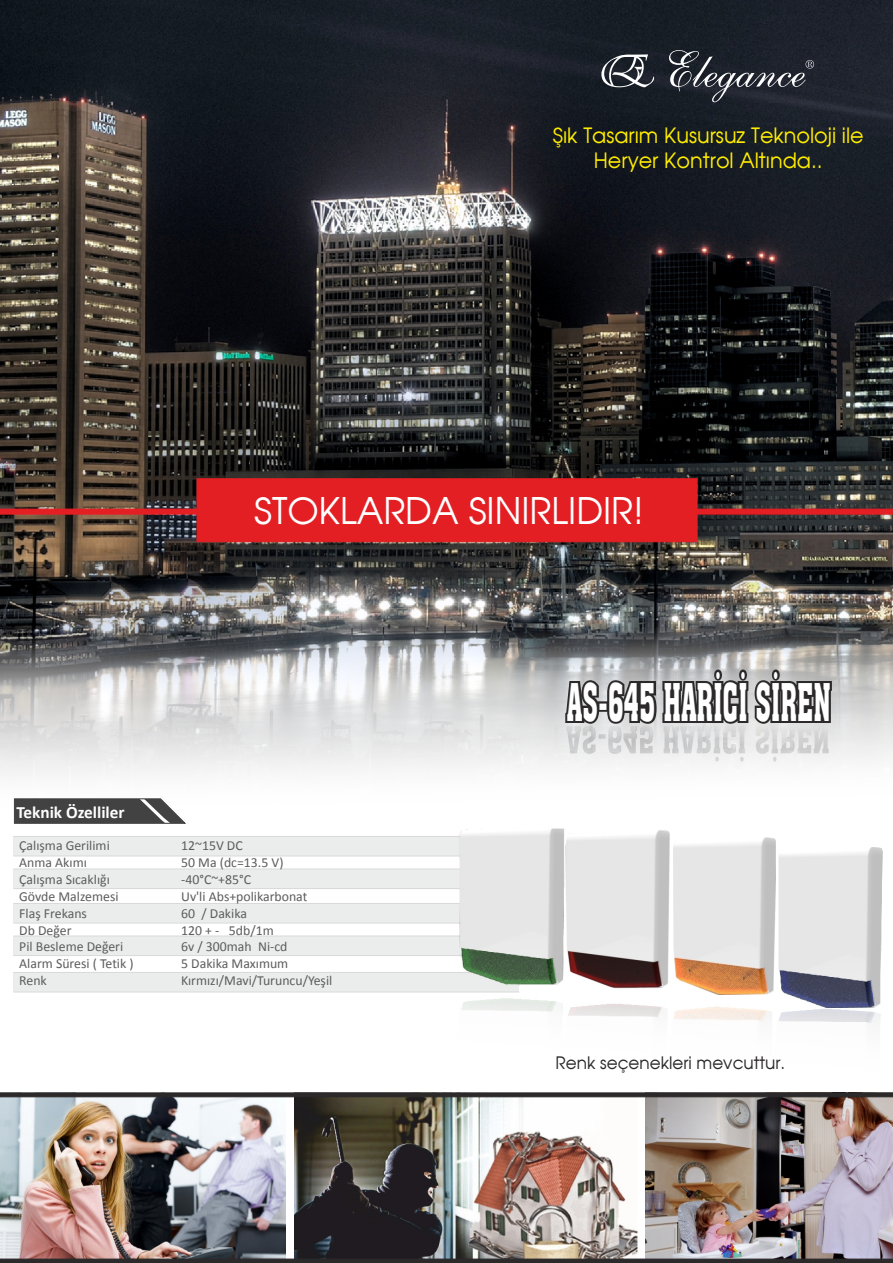
<style>
.page{position:relative;width:893px;height:1263px;background:#fff}
.page>*{position:absolute;margin:0;border:0;box-sizing:border-box;transform-origin:0 0}
.t1{font:50.55px "Aachen BT";color:#fff;scale:.51 1}
.t2{font:36px "Avalon Plain";color:#fff}
.t3{font:20.7px/25px "Avalon Plain";color:#ffed00;text-align:center}
.t4{font:700 17.25px "Calibri";color:#fff}
.t5{font:16.8px "Avalon Plain";color:#2b2929}
.t6{font:13.8px/16.8px "Calibri";color:#5c5c5c}
</style>
<div class="page">
<img style="left:0;top:0;width:893px;height:818px">
<img style="left:646px;top:1098px;width:247px;height:160px">
<img style="left:0;top:1098px;width:286px;height:160px">
<img style="left:294px;top:1098px;width:344px;height:160px">
<svg style="left:0;top:1092px;width:893px;height:6px;background:#454342"></svg>
<svg style="left:0;top:1258px;width:893px;height:5px;background:#363333"></svg>
<div style="left:14px;top:936px;width:505px;height:19px;background:#ebeded"></div>
<hr style="left:13px;top:936px;width:506px;height:1px;background:#d9d9d9">
<hr style="left:13px;top:955px;width:506px;height:1px;background:#d9d9d9">
<div style="left:14px;top:903px;width:505px;height:20px;background:#ebeded"></div>
<hr style="left:13px;top:903px;width:506px;height:1px;background:#d9d9d9">
<hr style="left:13px;top:923px;width:506px;height:1px;background:#d9d9d9">
<div style="left:14px;top:869px;width:505px;height:19px;background:#ebeded"></div>
<hr style="left:13px;top:869px;width:506px;height:1px;background:#d9d9d9">
<hr style="left:13px;top:888px;width:506px;height:1px;background:#d9d9d9">
<div style="left:14px;top:972px;width:505px;height:20px;background:#ebeded"></div>
<hr style="left:13px;top:972px;width:506px;height:1px;background:#d9d9d9">
<hr style="left:13px;top:992px;width:506px;height:1px;background:#d9d9d9">
<div style="left:13px;top:836px;width:506px;height:20px;background:#ebeded"></div>
<hr style="left:13px;top:836px;width:506px;height:1px;background:#d9d9d9">
<hr style="left:13px;top:855px;width:506px;height:1px;background:#d9d9d9">
<svg style="left:14px;top:798px;width:172px;height:26px;background:#575757"></svg>
<svg style="left:669px;top:50px;width:145px;height:52px;background:#373c44"></svg>
<svg style="left:601px;top:54px;width:53px;height:33px;background:#565a61"></svg>
<img style="left:562px;top:1003px;width:100px;height:15px">
<img style="left:779px;top:1007px;width:102px;height:16px">
<img style="left:459px;top:828px;width:105px;height:158px">
<img style="left:566px;top:830px;width:104px;height:159px">
<img style="left:778px;top:847px;width:105px;height:160px">
<img style="left:673px;top:838px;width:102px;height:156px">
<img style="left:674px;top:1007px;width:98px;height:14px">
<svg style="left:565px;top:669px;width:267px;height:55px;background:#5c5b5b"></svg>
<img style="left:566px;top:725px;width:125px;height:29px">
<svg style="left:0;top:478px;width:893px;height:65px;background:#a12a2b"></svg>
<h3 class="t3" style="left:553px;top:125px;width:312px">Şık Tasarım Kusursuz Teknoloji ile<br>Heryer Kontrol Altında..</h3>
<h2 class="t2" style="left:254px;top:496px;width:391px">STOKLARDA SINIRLIDIR!</h2>
<p class="t4" style="left:16px;top:805px;width:110px">Teknik Özelliler</p>
<p class="t6" style="left:19px;top:838px;width:116px">Çalışma Gerilimi<br>Anma Akımı<br>Çalışma Sıcaklığı<br>Gövde Malzemesi<br>Flaş Frekans<br>Db Değer<br>Pil Besleme Değeri<br>Alarm Süresi ( Tetik )<br>Renk</p>
<p class="t6" style="left:181px;top:838px;width:153px">12~15V DC<br>50 Ma (dc=13.5 V) -40°C~+85°C<br>Uv'li Abs+polikarbonat<br>60 / Dakika<br>120 + - 5db/1m<br>6v / 300mah Ni-cd<br>5 Dakika Maxımum<br>Kırmızı/Mavi/Turuncu/Yeşil</p>
<h1 class="t1" style="left:567px;top:682px;width:519px">AS-645 HARİCİ SİREN</h1>
<p class="t5" style="left:556px;top:1056px;width:231px">Renk seçenekleri mevcuttur.</p>
</div>
